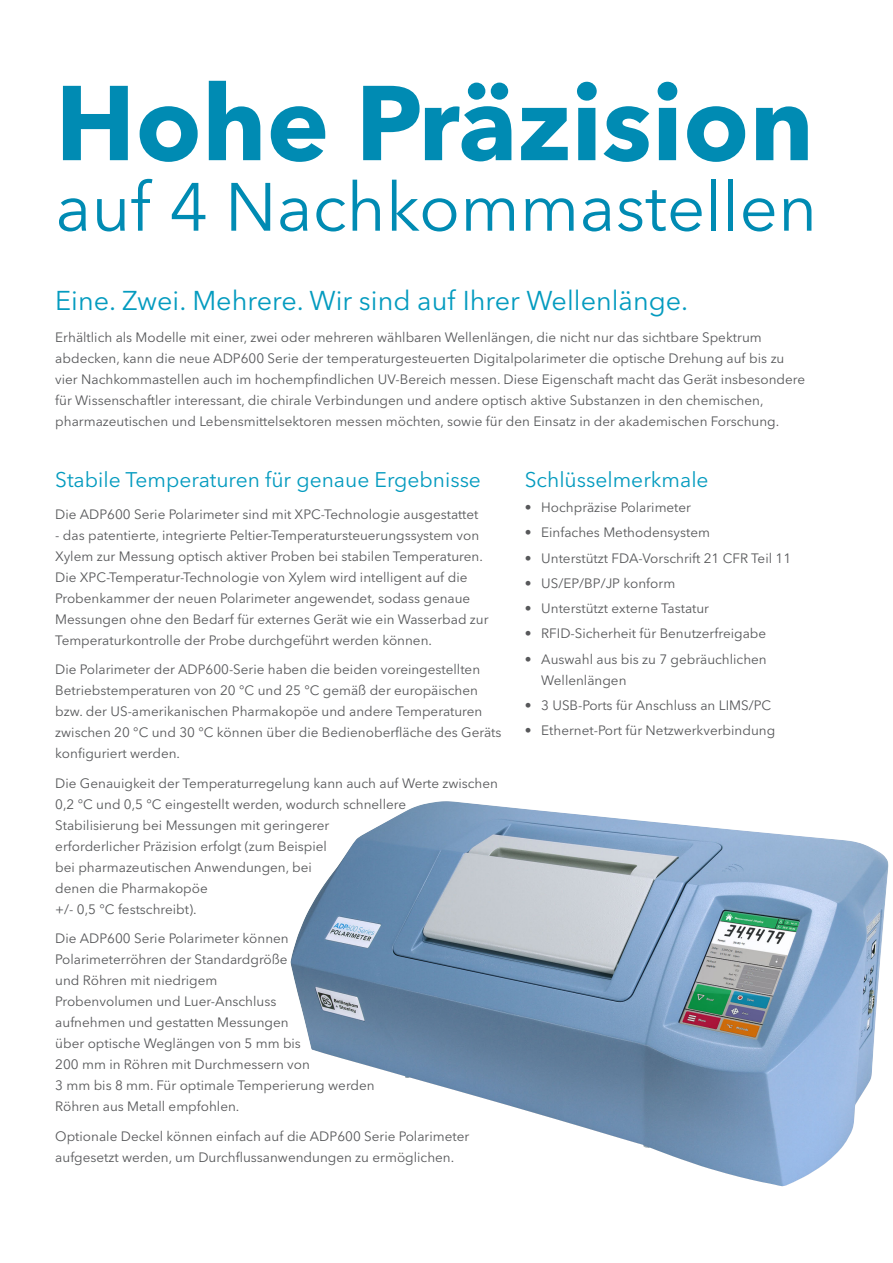
<style>
.page{position:relative;width:893px;height:1263px;background:#fff}
.page>*{position:absolute;margin:0;border:0;box-sizing:border-box;transform-origin:0 0}
.Interior_Headline{font:700 105px "Avenir Next LT Pro";color:#008bb3}
.Interior_Headline-2{font:67.5px "Avenir Next LT Pro";color:#008bb3}
.Interior_Section{font:27px "Avenir Next LT Pro";color:#049bbf}
.Interior_Section-2{font:21px "Avenir Next LT Pro";color:#049bbf}
.Interior_Subhead{font:21px "Avenir Next LT Pro";color:#049bbf}
.Body{font:13.5px/21px "Avenir Next LT Pro";color:#57585a}
</style>
<div class="page">
<img style="left:291px;top:801px;width:597px;height:385px">
<p class="Interior_Headline" style="left:55px;top:59px;width:760px">Hohe Präzision</p>
<p class="Interior_Headline-2" style="left:55px;top:167px;width:763px">auf 4 Nachkommastellen</p>
<p class="Interior_Section" style="left:55px;top:284px;width:634px">Eine. Zwei. Mehrere. Wir sind auf Ihrer Wellenlänge.</p>
<p class="Body" style="left:55px;top:326px;width:751px">Erhältlich als Modelle mit einer, zwei oder mehreren wählbaren Wellenlängen, die nicht nur das sichtbare Spektrum abdecken, kann die neue ADP600 Serie der temperaturgesteuerten Digitalpolarimeter die optische Drehung auf bis zu vier Nachkommastellen auch im hochempfindlichen UV-Bereich messen. Diese Eigenschaft macht das Gerät insbesondere für Wissenschaftler interessant, die chirale Verbindungen und andere optisch aktive Substanzen in den chemischen, pharmazeutischen und Lebensmittelsektoren messen möchten, sowie für den Einsatz in der akademischen Forschung.</p>
<p class="Interior_Section-2" style="left:55px;top:467px;width:427px">Stabile Temperaturen für genaue Ergebnisse</p>
<p class="Body" style="left:55px;top:504px;width:425px">Die ADP600 Serie Polarimeter sind mit XPC-Technologie ausgestattet</p>
<p class="Body" style="left:55px;top:525px;width:435px">- das patentierte, integrierte Peltier-Temperatursteuerungssystem von Xylem zur Messung optisch aktiver Proben bei stabilen Temperaturen.<br>Die XPC-Temperatur-Technologie von Xylem wird intelligent auf die Probenkammer der neuen Polarimeter angewendet, sodass genaue Messungen ohne den Bedarf für externes Gerät wie ein Wasserbad zur Temperaturkontrolle der Probe durchgeführt werden können.</p>
<p class="Body" style="left:55px;top:659px;width:448px">Die Polarimeter der ADP600-Serie haben die beiden voreingestellten Betriebstemperaturen von 20 °C und 25 °C gemäß der europäischen bzw. der US-amerikanischen Pharmakopöe und andere Temperaturen zwischen 20 °C und 30 °C können über die Bedienoberfläche des Geräts konfiguriert werden.</p>
<p class="Body" style="left:55px;top:773px;width:444px">Die Genauigkeit der Temperaturregelung kann auch auf Werte zwischen 0,2 °C und 0,5 °C eingestellt werden, wodurch schnellere<br>Stabilisierung bei Messungen mit geringerer<br>erforderlicher Präzision erfolgt (zum Beispiel<br>bei pharmazeutischen Anwendungen, bei<br>denen die Pharmakopöe<br>+/- 0,5 °C festschreibt).</p>
<p class="Body" style="left:55px;top:928px;width:321px">Die ADP600 Serie Polarimeter können Polarimeterröhren der Standardgröße<br>und Röhren mit niedrigem<br>Probenvolumen und Luer-Anschluss<br>aufnehmen und gestatten Messungen<br>über optische Weglängen von 5 mm bis<br>200 mm in Röhren mit Durchmessern von<br>3 mm bis 8 mm. Für optimale Temperierung werden Röhren aus Metall empfohlen.</p>
<p class="Body" style="left:55px;top:1126px;width:416px">Optionale Deckel können einfach auf die ADP600 Serie Polarimeter aufgesetzt werden, um Durchflussanwendungen zu ermöglichen.</p>
<p class="Interior_Subhead" style="left:525px;top:467px;width:185px">Schlüsselmerkmale</p>
<p class="Body" style="left:525px;top:497px;width:168px">• Hochpräzise Polarimeter</p>
<p class="Body" style="left:525px;top:522px;width:187px">• Einfaches Methodensystem</p>
<p class="Body" style="left:525px;top:547px;width:268px">• Unterstützt FDA-Vorschrift 21 CFR Teil 11</p>
<p class="Body" style="left:525px;top:573px;width:152px">• US/EP/BP/JP konform</p>
<p class="Body" style="left:525px;top:598px;width:186px">• Unterstützt externe Tastatur</p>
<p class="Body" style="left:525px;top:623px;width:243px">• RFID-Sicherheit für Benutzerfreigabe</p>
<p class="Body" style="left:541px;top:648px;width:227px;text-indent:-16px">• Auswahl aus bis zu 7 gebräuchlichen<br>Wellenlängen</p>
<p class="Body" style="left:525px;top:695px;width:248px">• 3 USB-Ports für Anschluss an LIMS/PC</p>
<p class="Body" style="left:525px;top:720px;width:252px">• Ethernet-Port für Netzwerkverbindung</p>
</div>
